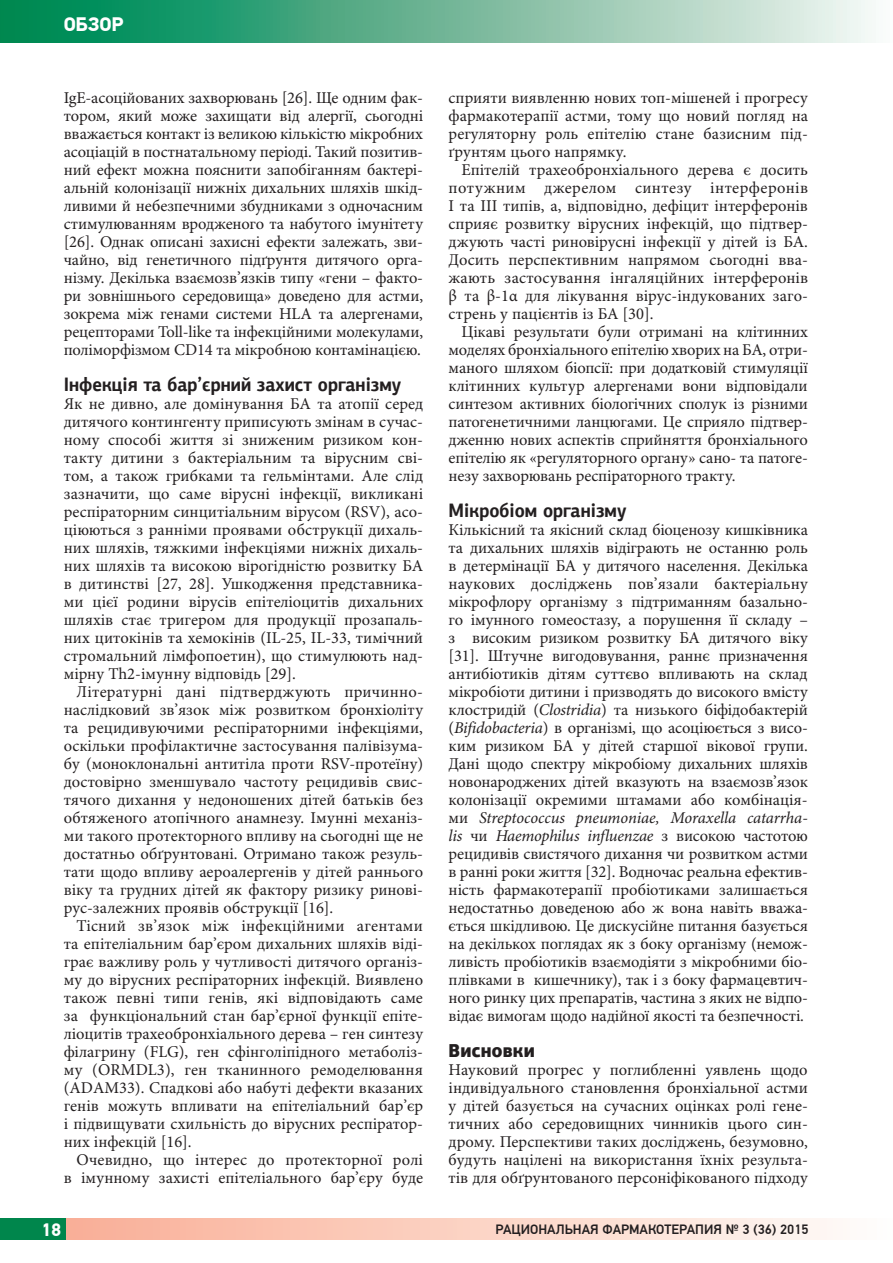
<style>
.page{position:relative;width:893px;height:1263px;background:#fff}
.page>*{position:absolute;margin:0;border:0;box-sizing:border-box;transform-origin:0 0}
.t1{font:700 19.5px "PF Agora Sans Pro";color:#231f20;scale:.9 1}
.t2{font:700 19.5px "PF Din Text Pro";color:#fff}
.t3{font:900 18.75px "PF Agora Sans Pro";color:#231f20;scale:.9 1}
.t4{font:700 18px "PF Din Text Pro";color:#fff}
.t5{font:16.5px/18px "Minion Pro";color:#231f20;text-align:justify}
.t6{font:500 13.5px "PF Din Text Pro";color:#231f20}
.s1{font-style:italic}
</style>
<div class="page">
<div style="left:43px;top:1218px;width:850px;height:21px;background:linear-gradient(to right,#f6ab91,#fffdfa)"></div>
<div style="left:0;top:1218px;width:65px;height:21px;background:#00864c"></div>
<div style="left:0;top:0;width:893px;height:43px;background:linear-gradient(to right,#007f46,#f9f4f1)"></div>
<p class="t2" style="left:64px;top:12px;width:61px">ОБЗОР</p>
<p class="t5" style="left:64px;top:89px;width:361px">IgЕ-асоційованих захворювань [26]. Ще одним фак&shy;тором, який може захищати від алергії, сьогодні вважається контакт із великою кількістю мікробних асоціацій в постнатальному періоді. Такий позитив&shy;ний ефект можна пояснити запобіганням бактері&shy;альній колонізації нижніх дихальних шляхів шкід&shy;ливими й небезпечними збудниками з одночасним стимулюванням вродженого та набутого імунітету [26]. Однак описані захисні ефекти залежать, зви&shy;чайно, від генетичного підґрунтя дитячого орга&shy;нізму. Декілька взаємозв’язків типу «гени – факто&shy;ри зовнішнього середовища» доведено для астми, зокрема між генами системи HLA та алергенами, рецепторами Toll-like та інфекційними молекулами, поліморфізмом CD14 та мікробною контамінацією.</p>
<p class="t1" style="left:64px;top:372px;width:377px">Інфекція та бар’єрний захист організму</p>
<p class="t5" style="left:64px;top:395px;width:361px">Як не дивно, але домінування БА та атопії серед дитячого контингенту приписують змінам в сучас&shy;ному способі життя зі зниженим ризиком кон&shy;такту дитини з бактеріальним та вірусним сві&shy;том, а також грибками та гельмінтами. Але слід зазначити, що саме вірусні інфекції, викликані респіраторним синцитіальним вірусом (RSV), асо&shy;ціюються з ранніми проявами обструкції дихаль&shy;них шляхів, тяжкими інфекціями нижніх дихаль&shy;них шляхів та високою вірогідністю розвитку БА в дитинстві [27, 28]. Ушкодження представника&shy;ми цієї родини вірусів епітеліоцитів дихальних шляхів стає тригером для продукції прозапаль&shy;них цитокінів та хемокінів (IL-25, IL-33, тимічний стромальний лімфопоетин), що стимулюють над&shy;мірну Th2-імунну відповідь [29].</p>
<p class="t5" style="left:64px;top:683px;width:361px;text-indent:13px">Літературні дані підтверджують причинно&shy;наслідковий зв’язок між розвитком бронхіоліту та рецидивуючими респіраторними інфекціями, оскільки профілактичне застосування палівізума&shy;бу (моноклональні антитіла проти RSV-протеїну) достовірно зменшувало частоту рецидивів свис&shy;тячого дихання у недоношених дітей батьків без обтяженого атопічного анамнезу. Імунні механіз&shy;ми такого протекторного впливу на сьогодні ще не достатньо обґрунтовані. Отримано також резуль&shy;тати щодо впливу аероалергенів у дітей раннього віку та грудних дітей як фактору ризику ринові&shy;рус-залежних проявів обструкції [16].</p>
<p class="t5" style="left:64px;top:917px;width:361px;text-indent:13px">Тісний зв’язок між інфекційними агентами та епітеліальним бар’єром дихальних шляхів віді&shy;грає важливу роль у чутливості дитячого організ&shy;му до вірусних респіраторних інфекцій. Виявлено також певні типи генів, які відповідають саме за функціональний стан бар’єрної функції епіте&shy;ліоцитів трахеобронхіального дерева – ген синтезу філагрину (FLG), ген сфінголіпідного метаболіз&shy;му (ОRMDL3), ген тканинного ремоделювання (АDАМ33). Спадкові або набуті дефекти вказаних генів можуть впливати на епітеліальний бар’єр і підвищувати схильність до вірусних респіратор&shy;них інфекцій [16].</p>
<p class="t5" style="left:64px;top:1152px;width:361px;text-align:right">Очевидно, що інтерес до протекторної ролі<br>в імунному захисті епітеліального бар’єру буде</p>
<p class="t5" style="left:449px;top:89px;width:361px">сприяти виявленню нових топ-мішеней і прогресу фармакотерапії астми, тому що новий погляд на регуляторну роль епітелію стане базисним під&shy;ґрунтям цього напрямку.</p>
<p class="t5" style="left:449px;top:162px;width:361px;text-indent:13px">Епітелій трахеобронхіального дерева є досить потужним джерелом синтезу інтерферонів І та ІІІ типів, а, відповідно, дефіцит інтерферонів сприяє розвитку вірусних інфекцій, що підтвер&shy;джують часті риновірусні інфекції у дітей із БА.<br>Досить перспективним напрямом сьогодні вва&shy;жають застосування інгаляційних інтерферонів β та β-1α для лікування вірус-індукованих заго&shy;стрень у пацієнтів із БА [30].</p>
<p class="t5" style="left:449px;top:324px;width:361px;text-indent:13px">Цікаві результати були отримані на клітинних моделях бронхіального епітелію хворих на БА, отри&shy;маного шляхом біопсії: при додатковій стимуляції клітинних культур алергенами вони відповідали синтезом активних біологічних сполук із різними патогенетичними ланцюгами. Це сприяло підтвер&shy;дженню нових аспектів сприйняття бронхіального епітелію як «регуляторного органу» сано- та патоге&shy;незу захворювань респіраторного тракту.</p>
<p class="t1" style="left:449px;top:498px;width:199px">Мікробіом організму</p>
<p class="t5" style="left:449px;top:521px;width:361px">Кількісний та якісний склад біоценозу кишківника та дихальних шляхів відіграють не останню роль в детермінації БА у дитячого населення. Декілька наукових досліджень пов’язали бактеріальну мікрофлору організму з підтриманням базально&shy;го імунного гомеостазу, а порушення її складу – з високим ризиком розвитку БА дитячого віку [31]. Штучне вигодовування, раннє призначення антибіотиків дітям суттєво впливають на склад мікробіоти дитини і призводять до високого вмісту клостридій (<span class="s1">Clostridia</span>) та низького біфідобактерій (<span class="s1">Bifidobacteria</span>) в організмі, що асоціюється з висо&shy;ким ризиком БА у дітей старшої вікової групи.<br>Дані щодо спектру мікробіому дихальних шляхів новонароджених дітей вказують на взаємозв’язок колонізації окремими штамами або комбінація&shy;ми <span class="s1">Streptococcus pneumoniae, Moraxella catarrha&shy;lis</span> чи <span class="s1">Haemophilus influenzae</span> з високою частотою рецидивів свистячого дихання чи розвитком астми в ранні роки життя [32]. Водночас реальна ефектив&shy;ність фармакотерапії пробіотиками залишається недостатньо доведеною або ж вона навіть вважа&shy;ється шкідливою. Це дискусійне питання базується на декількох поглядах як з боку організму (немож&shy;ливість пробіотиків взаємодіяти з мікробними біо&shy;плівками в кишечнику), так і з боку фармацевтич&shy;ного ринку цих препаратів, частина з яких не відпо&shy;відає вимогам щодо надійної якості та безпечності.</p>
<p class="t3" style="left:449px;top:1038px;width:97px">Висновки</p>
<p class="t5" style="left:449px;top:1061px;width:361px">Науковий прогрес у поглибленні уявлень щодо індивідуального становлення бронхіальної астми у дітей базується на сучасних оцінках ролі гене&shy;тичних або середовищних чинників цього син&shy;дрому. Перспективи таких досліджень, безумовно, будуть націлені на використання їхніх результа&shy;тів для обґрунтованого персоніфікованого підходу</p>
<p class="t4" style="left:41px;top:1218px;width:21px">18</p>
<p class="t6" style="left:495px;top:1221px;width:314px">РАЦИОНАЛЬНАЯ ФАРМАКОТЕРАПИЯ № 3 (36) 2015</p>
</div>
